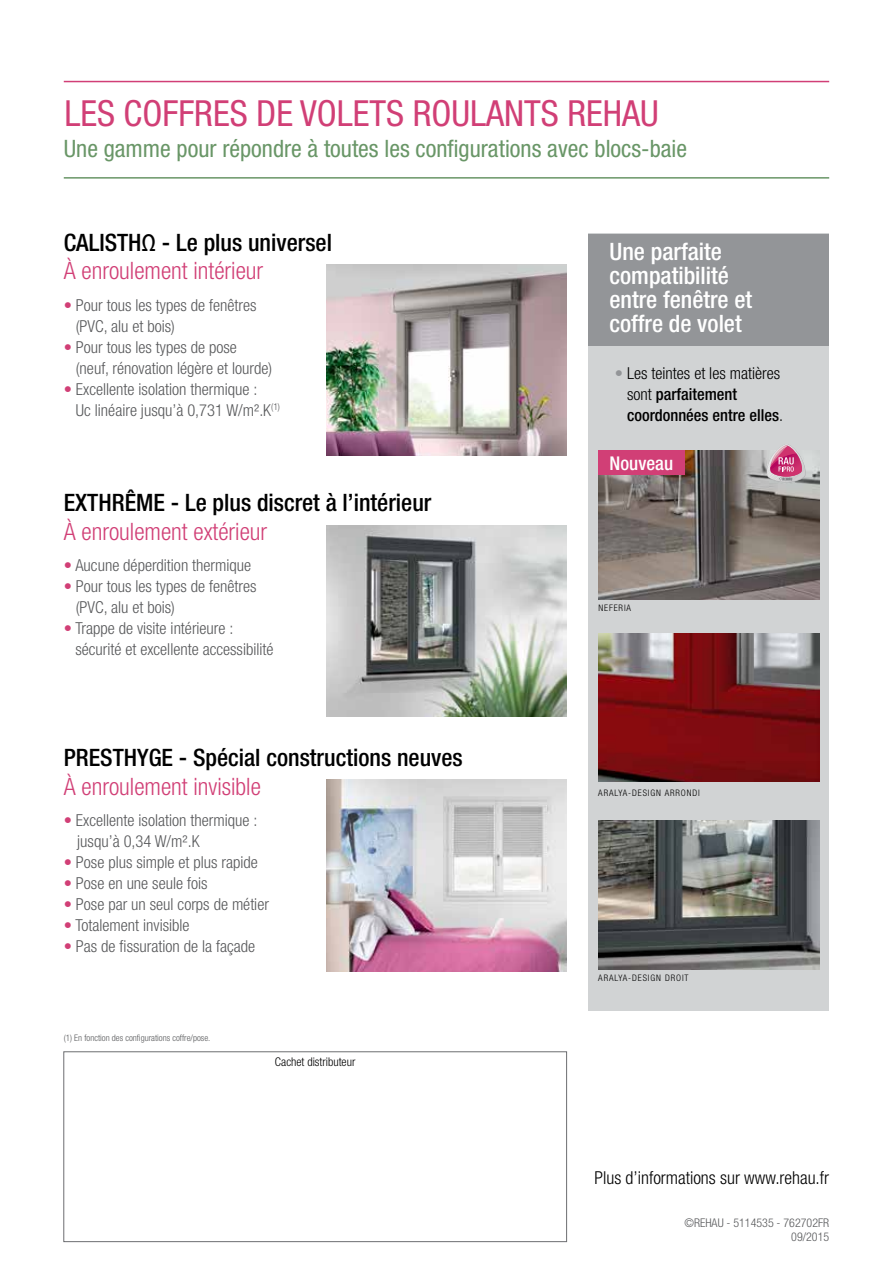
<style>
.page{position:relative;width:893px;height:1263px;background:#fff}
.page>*{position:absolute;margin:0;border:0;box-sizing:border-box;transform-origin:0 0}
.t1{font:condensed 36px "Helvetica Neue LT Std";color:#d13f76}
.t2{font:500 condensed 24px "Helvetica Neue LT Std";color:#000}
.t3{font:300 condensed 24px "Helvetica Neue LT Std";color:#d13f76}
.t4{font:condensed 24px "Helvetica Neue LT Std";color:#699667}
.t5{font:500 condensed 24px/24px "Helvetica Neue LT Std";color:#fff}
.t6{font:500 condensed 18.9px "Helvetica Neue LT Std";color:#fff}
.t7{font:300 condensed 17.85px "Helvetica Neue LT Std";color:#000}
.t8{font:300 condensed 16.5px/21px "Helvetica Neue LT Std";color:#58595b}
.t9{font:500 condensed 16.5px/21px "Helvetica Neue LT Std";color:#000}
.t10{font:300 condensed 12px/14.4px "Helvetica Neue LT Std";color:#58595b;text-align:right}
.t11{font:300 condensed 12px "Helvetica Neue LT Std";color:#000}
.t12{font:300 condensed 9px "Helvetica Neue LT Std";letter-spacing:.1em;color:#000}
.t13{font:300 condensed 9px "Helvetica Neue LT Std";color:#58595b}
.s1{color:#d13f76}
.s2{font-weight:300;color:#939598}
.s3{font-weight:300}
</style>
<div class="page">
<hr style="left:64px;top:81px;width:765px;height:1px;background:#d13f76">
<hr style="left:64px;top:177px;width:765px;height:2px;background:#699667">
<div style="left:63px;top:1051px;width:504px;height:191px;background:#fff;border:1px solid #6d6e71"></div>
<div style="left:588px;top:234px;width:241px;height:777px;background:#d1d3d4"></div>
<div style="left:588px;top:234px;width:241px;height:112px;background:#939598"></div>
<img style="left:326px;top:526px;width:241px;height:191px">
<img style="left:326px;top:780px;width:241px;height:191px">
<img style="left:326px;top:264px;width:241px;height:192px">
<img style="left:598px;top:451px;width:221px;height:149px">
<svg style="left:766px;top:444px;width:40px;height:38px"></svg>
<div style="left:598px;top:451px;width:87px;height:24px;background:#d13f76"></div>
<img style="left:598px;top:633px;width:221px;height:149px">
<img style="left:598px;top:820px;width:221px;height:149px">
<h1 class="t1" style="left:64px;top:93px;width:596px">Les coffres de volets roulants Rehau</h1>
<h2 class="t4" style="left:64px;top:135px;width:625px">Une gamme pour répondre à toutes les configurations avec blocs-baie</h2>
<h2 class="t2" style="left:64px;top:228px;width:270px">CALISTHΩ - Le plus universel</h2>
<h2 class="t3" style="left:64px;top:257px;width:201px">À enroulement intérieur</h2>
<p class="t8" style="left:76px;top:294px;width:182px;text-indent:-12px"><span class="s1">•</span> Pour tous les types de fenêtres (PVC, alu et bois)</p>
<p class="t8" style="left:76px;top:336px;width:198px;text-indent:-12px"><span class="s1">•</span> Pour tous les types de pose (neuf, rénovation légère et lourde)</p>
<p class="t8" style="left:76px;top:378px;width:206px;text-indent:-12px"><span class="s1">•</span> Excellente isolation thermique :<br>Uc linéaire jusqu’à 0,731 W/m².K<sup>(1)</sup></p>
<h2 class="t2" style="left:64px;top:488px;width:369px">exthrême - Le plus discret à l’intérieur</h2>
<h2 class="t3" style="left:64px;top:517px;width:205px">À enroulement extérieur</h2>
<p class="t8" style="left:64px;top:555px;width:189px"><span class="s1">•</span> Aucune déperdition thermique</p>
<p class="t8" style="left:76px;top:576px;width:182px;text-indent:-12px"><span class="s1">•</span> Pour tous les types de fenêtres (PVC, alu et bois)</p>
<p class="t8" style="left:75px;top:618px;width:200px;text-indent:-12px"><span class="s1">•</span> Trappe de visite intérieure : sécurité et excellente accessibilité</p>
<h2 class="t2" style="left:64px;top:743px;width:400px">Presthyge - Spécial constructions neuves</h2>
<h2 class="t3" style="left:64px;top:772px;width:199px">À enroulement invisible</h2>
<p class="t8" style="left:77px;top:810px;width:182px;text-indent:-13px"><span class="s1">•</span> Excellente isolation thermique : jusqu’à 0,34 W/m².K</p>
<p class="t8" style="left:64px;top:852px;width:196px"><span class="s1">•</span> Pose plus simple et plus rapide</p>
<p class="t8" style="left:64px;top:873px;width:145px"><span class="s1">•</span> Pose en une seule fois</p>
<p class="t8" style="left:64px;top:894px;width:207px"><span class="s1">•</span> Pose par un seul corps de métier</p>
<p class="t8" style="left:64px;top:915px;width:127px"><span class="s1">•</span> Totalement invisible</p>
<p class="t8" style="left:64px;top:936px;width:193px"><span class="s1">•</span> Pas de fissuration de la façade</p>
<p class="t13" style="left:64px;top:1032px;width:148px">(1) En fonction des configurations coffre/pose.</p>
<p class="t11" style="left:275px;top:1055px;width:82px">Cachet distributeur</p>
<h2 class="t5" style="left:609px;top:239px;width:144px">Une parfaite compatibilité entre fenêtre et coffre de volet</h2>
<p class="t9" style="left:627px;top:362px;width:157px;text-indent:-12px"><span class="s2">•</span> <span class="s3">Les teintes et les matières sont</span> parfaitement coordonnées entre elles<span class="s3">.</span></p>
<p class="t6" style="left:610px;top:452px;width:65px">Nouveau</p>
<p class="t12" style="left:598px;top:603px;width:34px">NEFERIA</p>
<p class="t12" style="left:598px;top:787px;width:45px">Aralya-Design</p>
<p class="t12" style="left:665px;top:787px;width:28px">arrondi</p>
<p class="t12" style="left:598px;top:973px;width:45px">Aralya-Design</p>
<p class="t12" style="left:665px;top:973px;width:25px">DROIT</p>
<p class="t7" style="left:595px;top:1167px;width:236px">Plus d’informations sur www.rehau.fr</p>
<p class="t10" style="left:684px;top:1215px;width:146px">©REHAU - 5114535 - 762702FR<br>09/2015</p>
</div>
